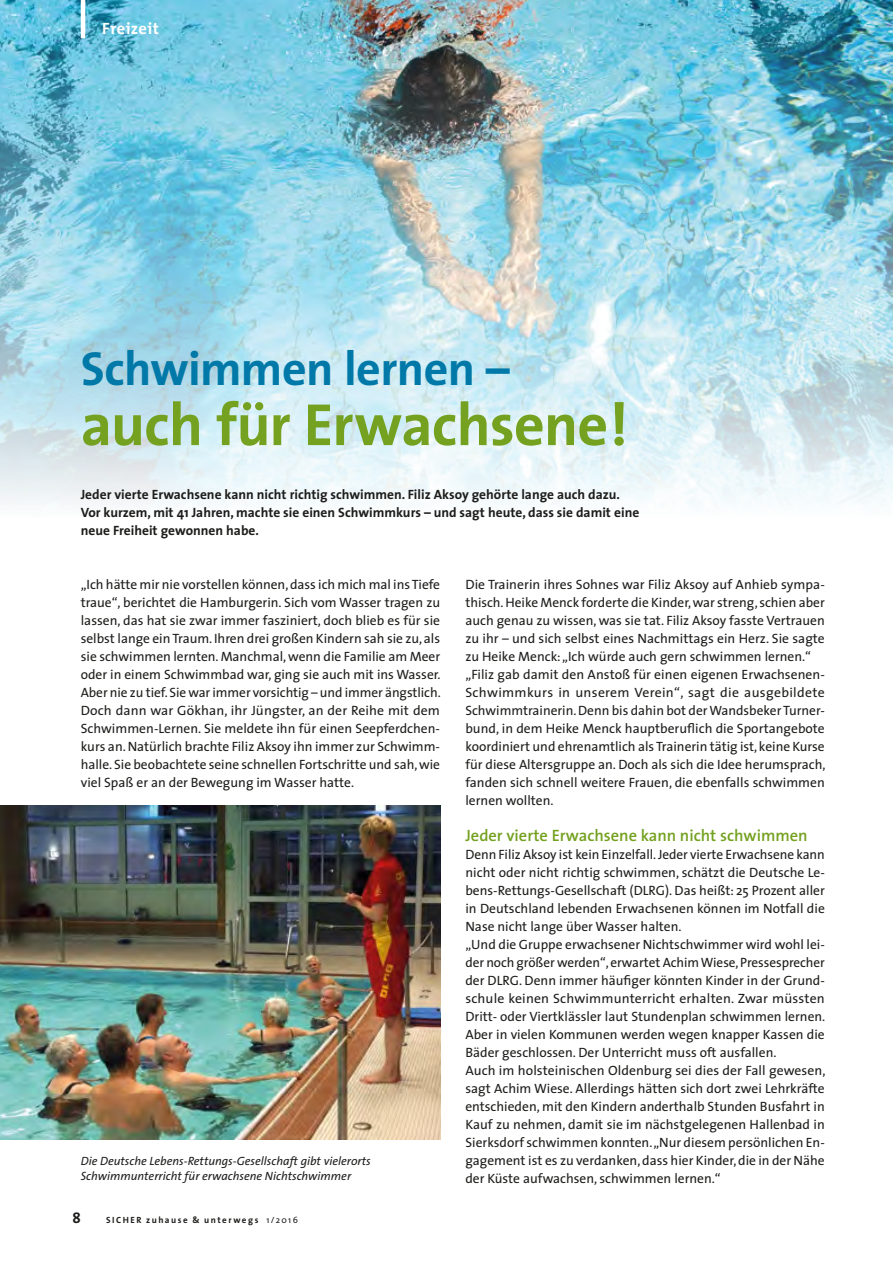
<style>
.page{position:relative;width:893px;height:1263px;background:#fff}
.page>*{position:absolute;margin:0;border:0;box-sizing:border-box;transform-origin:0 0}
.t1{font:700 60px "The Sans";letter-spacing:-.015em;color:#74a120}
.t2{font:700 48px "The Sans";letter-spacing:-.01em;color:#0079a8}
.t3{font:600 16.5px "The Sans";color:#74a120}
.t4{font:700 16.5px "The Mix";letter-spacing:.025em;color:#fff}
.t5{font:700 15px "The Mix";color:#1d1d1b}
.t6{font:13.5px/18px "The Sans";color:#1d1d1b}
.t7{font:700 13.5px/18px "The Sans";color:#1d1d1b}
.t8{font:italic 12px/14.4px "The Sans";color:#1d1d1b}
.t9{font:700 9px "The Sans";letter-spacing:.17em;color:#1d1d1b}
.s1{font-weight:400}
</style>
<div class="page">
<img style="left:0;top:0;width:893px;height:503px">
<img style="left:0;top:805px;width:440px;height:335px">
<hr style="left:81px;top:0;width:4px;height:38px;background:#fff">
<p class="t4" style="left:102px;top:15px;width:58px">Freizeit</p>
<h2 class="t2" style="left:81px;top:329px;width:430px">Schwimmen lernen –</h2>
<h1 class="t1" style="left:81px;top:375px;width:549px">auch für Erwachsene!</h1>
<p class="t7" style="left:81px;top:485px;width:560px">Jeder vierte Erwachsene kann nicht richtig schwimmen. Filiz Aksoy gehörte lange auch dazu.<br>Vor kurzem, mit 41 Jahren, machte sie einen Schwimmkurs – und sagt heute, dass sie damit eine neue Freiheit gewonnen habe.</p>
<p class="t6" style="left:81px;top:575px;width:361px;text-align:justify">„Ich hätte mir nie vorstellen können,dass ich mich mal ins Tiefe traue“, berichtet die Hamburgerin. Sich vom Wasser tragen zu lassen, das hat sie zwar immer fasziniert, doch blieb es für sie selbst lange einTraum. Ihren drei großen Kindern sah sie zu,als sie schwimmen lernten.Manchmal,wenn die Familie am Meer oder in einem Schwimmbad war, ging sie auch mit ins Wasser.<br>Aber nie zu tief.Sie war immer vorsichtig – und immer ängstlich.<br>Doch dann war Gökhan, ihr Jüngster, an der Reihe mit dem Schwimmen-Lernen. Sie meldete ihn für einen Seepferdchen&shy;kurs an.Natürlich brachte Filiz Aksoy ihn immer zur Schwimm&shy;halle. Sie beobachtete seine schnellen Fortschritte und sah,wie viel Spaß er an der Bewegung im Wasser hatte.</p>
<p class="t6" style="left:465px;top:575px;width:362px">Die Trainerin ihres Sohnes war Filiz Aksoy auf Anhieb sympa&shy;thisch.Heike Menck forderte die Kinder,war streng, schien aber auch genau zu wissen, was sie tat. Filiz Aksoy fasste Vertrauen zu ihr – und sich selbst eines Nachmittags ein Herz. Sie sagte zu Heike Menck:„Ich würde auch gern schwimmen lernen.“ „Filiz gab damit den Anstoß für einen eigenen Erwachsenen-Schwimmkurs in unserem Verein“, sagt die ausgebildete Schwimmtrainerin.Denn bis dahin bot derWandsbeker Turner&shy;bund, in dem Heike Menck hauptberuflich die Sportangebote koordiniert und ehrenamtlich als Trainerin tätig ist, keine Kurse für diese Altersgruppe an. Doch als sich die Idee herumsprach, fanden sich schnell weitere Frauen, die ebenfalls schwimmen lernen wollten.</p>
<p class="t3" style="left:465px;top:822px;width:344px">Jeder vierte Erwachsene kann nicht schwimmen</p>
<p class="t6" style="left:465px;top:845px;width:362px">Denn Filiz Aksoy ist kein Einzelfall.Jeder vierte Erwachsene kann nicht oder nicht richtig schwimmen, schätzt die Deutsche Le&shy;bens-Rettungs-Gesellschaft (DLRG). Das heißt: 25 Prozent aller in Deutschland lebenden Erwachsenen können im Notfall die Nase nicht lange über Wasser halten.<br>„Und die Gruppe erwachsener Nichtschwimmer wird wohl lei&shy;der noch größer werden“,erwartet AchimWiese,Pressesprecher der DLRG. Denn immer häufiger könnten Kinder in der Grund&shy;schule keinen Schwimmunterricht erhalten. Zwar müssten Dritt- oder Viertklässler laut Stundenplan schwimmen lernen.<br>Aber in vielen Kommunen werden wegen knapper Kassen die Bäder geschlossen. Der Unterricht muss oft ausfallen.<br>Auch im holsteinischen Oldenburg sei dies der Fall gewesen, sagt Achim Wiese. Allerdings hätten sich dort zwei Lehrkräfte entschieden, mit den Kindern anderthalb Stunden Busfahrt in Kauf zu nehmen, damit sie im nächstgelegenen Hallenbad in Sierksdorf schwimmen konnten.„Nur diesem persönlichen En&shy;gagement ist es zu verdanken,dass hier Kinder,die in der Nähe der Küste aufwachsen, schwimmen lernen.“</p>
<p class="t8" style="left:81px;top:1153px;width:291px">Die Deutsche Lebens-Rettungs-Gesellschaft gibt vielerorts<br>Schwimmunterricht für erwachsene Nichtschwimmer</p>
<p class="t5" style="left:72px;top:1205px;width:10px">8</p>
<p class="t9" style="left:106px;top:1212px;width:193px">SICHER zuhause &amp; unterwegs <span class="s1">1/2016</span></p>
</div>
